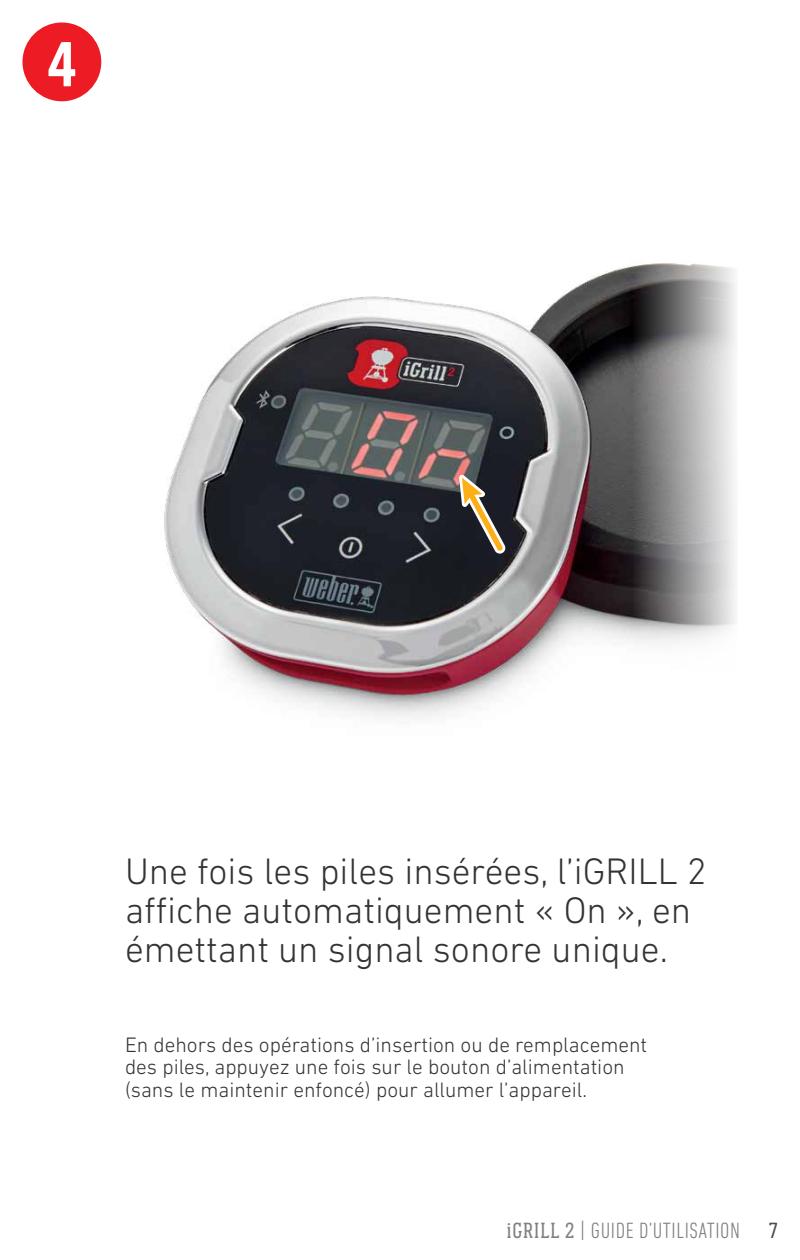
<style>
.page{position:relative;width:800px;height:1260px;background:#fff}
.page>*{position:absolute;margin:0;border:0;box-sizing:border-box;transform-origin:0 0}
.t1{font:700 65px "Weber Serif";color:#fff}
.t2{font:300 37.5px/38.8px "DIN Next LT Pro";color:#333}
.t3{font:300 condensed 22.5px "DIN Next LT Pro";letter-spacing:.025em;color:#808080}
.t4{font:22.5px "Weber Serif";color:#4d4d4d}
.t5{font:300 21.25px/22.5px "DIN Next LT Pro";color:#333}
.s1{font-family:"Weber Serif";font-weight:400;font-stretch:normal}
.s2{font-family:"Weber Serif";font-stretch:normal}
</style>
<div class="page">
<div style="left:22px;top:23px;width:79px;height:78px;background:#ed1c24;border-radius:50%"></div>
<img style="left:164px;top:266px;width:467px;height:452px">
<svg style="left:455px;top:465px;width:55px;height:93px;background:#524a40"></svg>
<svg style="left:631px;top:263px;width:105px;height:381px;background:#9a9a9a"></svg>
<h1 class="t1" style="left:47px;top:28px;width:31px">4</h1>
<h2 class="t2" style="left:125px;top:852px;width:583px">Une fois les piles insérées, l’iGRILL 2 affiche automatiquement « On », en émettant un signal sonore unique.</h2>
<p class="t5" style="left:125px;top:1033px;width:524px">En dehors des opérations d’insertion ou de remplacement des piles, appuyez une fois sur le bouton d’alimentation (sans le maintenir enfoncé) pour allumer l’appareil.</p>
<p class="t3" style="left:507px;top:1217px;width:235px"><span class="s1">iGRILL 2</span> <span class="s2">|</span> GUIDE D’UTILISATION</p>
<p class="t4" style="left:769px;top:1218px;width:10px">7</p>
</div>
